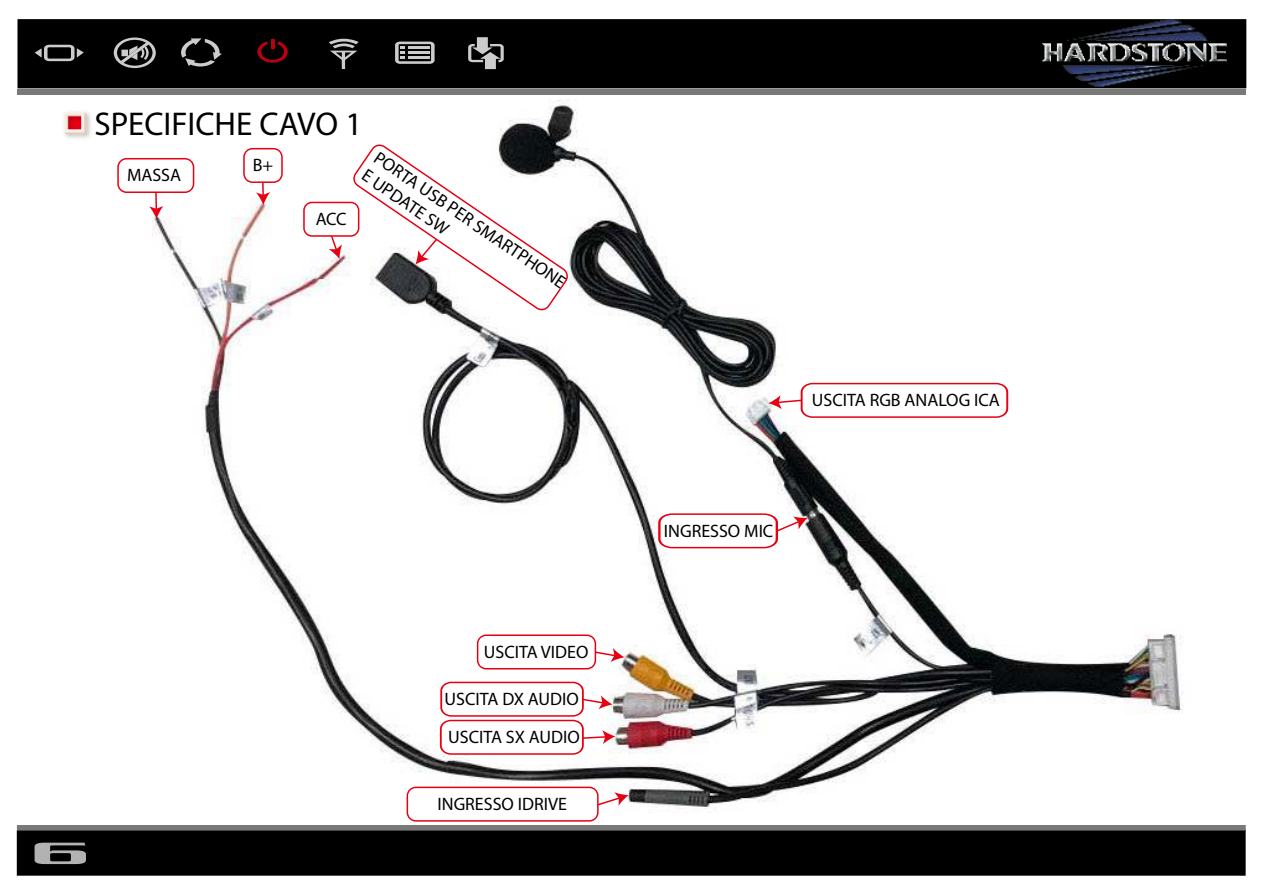
<style>
.page{position:relative;width:1263px;height:893px;background:#fff}
.page>*{position:absolute;margin:0;border:0;box-sizing:border-box;transform-origin:0 0}
.t1{font:500 33.45px "Serpentine";color:#b2b2b2;scale:2.47 1}
.t2{font:33px "Myriad Pro";color:#000}
.t3{font:18px/37.3px "Myriad Pro";color:#000}
</style>
<div class="page">
<div style="left:17px;top:831px;width:1229px;height:45px;background:#000"></div>
<div style="left:17px;top:19px;width:1229px;height:69px;background:#000"></div>
<div style="left:17px;top:89px;width:1229px;height:6px;background:#7a7979"></div>
<svg style="left:114px;top:38px;width:42px;height:30px"></svg>
<svg style="left:395px;top:42px;width:40px;height:22px"></svg>
<svg style="left:35px;top:45px;width:49px;height:16px"></svg>
<svg style="left:329px;top:39px;width:30px;height:30px"></svg>
<svg style="left:181px;top:38px;width:41px;height:29px"></svg>
<svg style="left:468px;top:37px;width:36px;height:32px"></svg>
<svg style="left:257px;top:39px;width:31px;height:24px"></svg>
<img style="left:1042px;top:19px;width:184px;height:68px">
<img style="left:152px;top:100px;width:1031px;height:687px">
<svg style="left:768px;top:383px;width:240px;height:35px"></svg>
<svg style="left:658px;top:513px;width:150px;height:35px"></svg>
<svg style="left:477px;top:634px;width:147px;height:35px"></svg>
<svg style="left:17px;top:787px;width:1229px;height:44px"></svg>
<svg style="left:440px;top:682px;width:175px;height:73px"></svg>
<svg style="left:303px;top:144px;width:265px;height:167px"></svg>
<svg style="left:243px;top:148px;width:40px;height:57px"></svg>
<svg style="left:117px;top:158px;width:77px;height:61px"></svg>
<img style="left:63px;top:111px;width:28px;height:27px">
<svg style="left:64px;top:112px;width:22px;height:22px"></svg>
<h2 class="t2" style="left:94px;top:110px;width:269px">SPECIFICHE CAVO 1</h2>
<p class="t3" style="left:127px;top:158px;width:56px">MASSA</p>
<p class="t3" style="left:253px;top:148px;width:22px">B+</p>
<p class="t3" style="left:316px;top:201px;width:33px">ACC</p>
<p class="t3" style="left:381px;top:149px;width:229px;line-height:21.1px;rotate:34deg">PORTA USB PER SMARTPHONE<br>E UPDATE SW</p>
<h1 class="t1" style="left:31px;top:838px;width:25px">6</h1>
<p class="t3" style="left:484px;top:635px;width:106px">USCITA VIDEO</p>
<p class="t3" style="left:445px;top:682px;width:137px">USCITA DX AUDIO<br>USCITA SX AUDIO</p>
<p class="t3" style="left:437px;top:787px;width:131px">INGRESSO IDRIVE</p>
<p class="t3" style="left:812px;top:382px;width:190px">USCITA RGB ANALOG ICA</p>
<p class="t3" style="left:664px;top:514px;width:111px">INGRESSO MIC</p>
</div>
